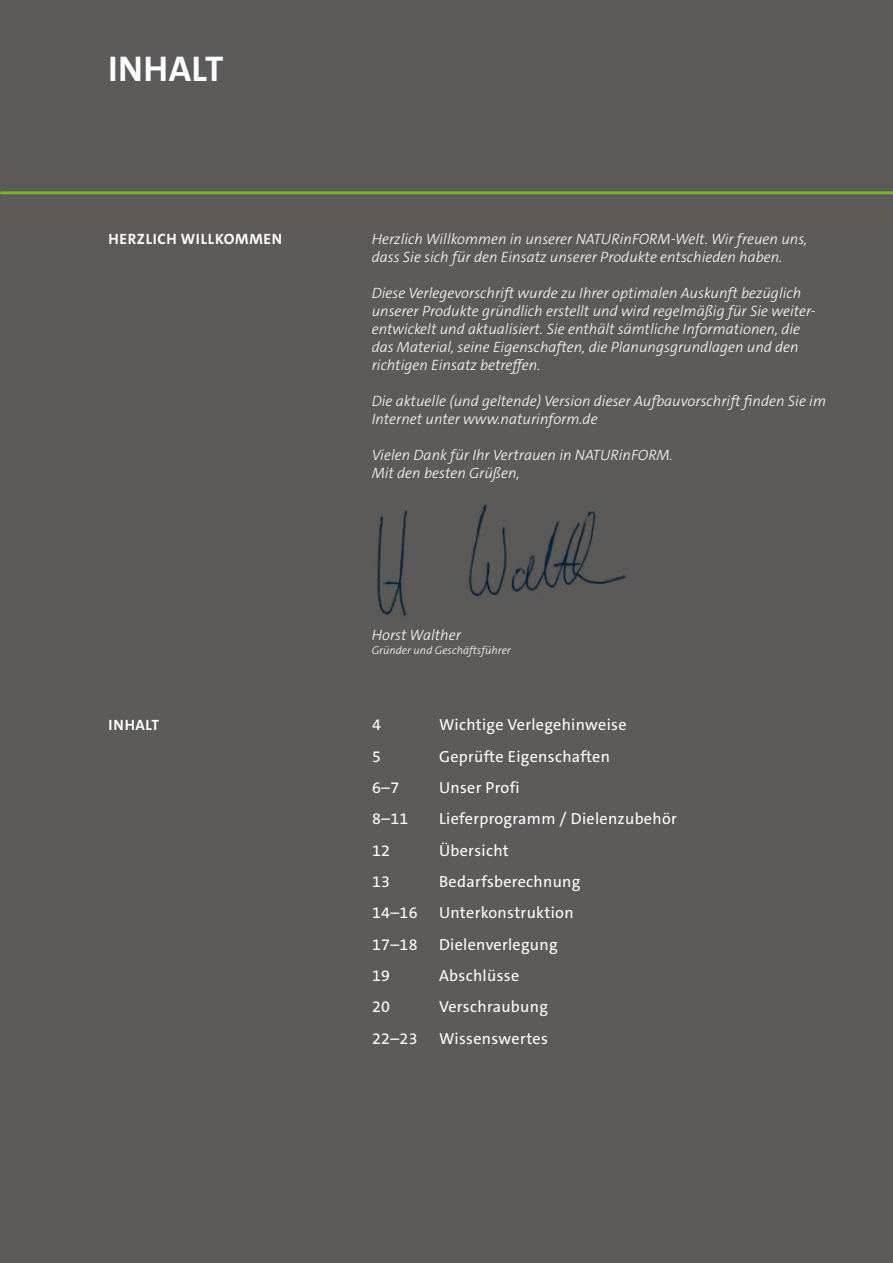
<style>
.page{position:relative;width:893px;height:1263px;background:#5d5b5a}
.page>*{position:absolute;margin:0;border:0;box-sizing:border-box;transform-origin:0 0}
.t1{font:700 36px "The Sans C5";letter-spacing:.01em;color:#fff}
.t2{font:16.05px "The Sans C5";letter-spacing:.02em;color:#fff}
.t3{font:italic 300 15px/18px "The Sans C5";color:#fff}
.t4{font:700 15px "The Sans C5";letter-spacing:.045em;color:#fff}
.t5{font:italic 300 11.25px "The Sans C5";color:#fff}
</style>
<div class="page">
<img style="left:377px;top:500px;width:249px;height:117px">
<hr style="left:2px;top:191px;width:891px;height:3px;background:#76b82a">
<h1 class="t1" style="left:108px;top:45px;width:117px">INHALT</h1>
<p class="t4" style="left:108px;top:229px;width:175px">HERZLICH WILLKOMMEN</p>
<p class="t4" style="left:108px;top:715px;width:52px">INHALT</p>
<p class="t3" style="left:372px;top:230px;width:437px">Herzlich Willkommen in unserer NATURinFORM-Welt. Wir freuen uns, dass Sie sich für den Einsatz unserer Produkte entschieden haben.</p>
<p class="t3" style="left:372px;top:284px;width:445px">Diese Verlegevorschrift wurde zu Ihrer optimalen Auskunft bezüglich unserer Produkte gründlich erstellt und wird regelmäßig für Sie weiter&shy;entwickelt und aktualisiert. Sie enthält sämtliche Informationen, die das Material, seine Eigenschaften, die Planungsgrundlagen und den richtigen Einsatz betreffen.</p>
<p class="t3" style="left:372px;top:392px;width:456px">Die aktuelle (und geltende) Version dieser Aufbauvorschrift finden Sie im<br>Internet unter www.naturinform.de</p>
<p class="t3" style="left:372px;top:446px;width:303px">Vielen Dank für Ihr Vertrauen in NATURinFORM.<br>Mit den besten Grüßen,</p>
<p class="t3" style="left:372px;top:626px;width:91px">Horst Walther</p>
<p class="t5" style="left:372px;top:643px;width:141px">Gründer und Geschäftsführer</p>
<p class="t2" style="left:372px;top:715px;width:10px">4</p>
<p class="t2" style="left:439px;top:715px;width:189px">Wichtige Verlegehinweise</p>
<p class="t2" style="left:372px;top:746px;width:10px">5</p>
<p class="t2" style="left:439px;top:746px;width:172px">Geprüfte Eigenschaften</p>
<p class="t2" style="left:372px;top:777px;width:29px">6–7</p>
<p class="t2" style="left:439px;top:777px;width:82px">Unser Profi</p>
<p class="t2" style="left:372px;top:809px;width:38px">8–11</p>
<p class="t2" style="left:439px;top:809px;width:239px">Lieferprogramm / Dielenzubehör</p>
<p class="t2" style="left:372px;top:840px;width:20px">12</p>
<p class="t2" style="left:439px;top:840px;width:71px">Übersicht</p>
<p class="t2" style="left:372px;top:871px;width:20px">13</p>
<p class="t2" style="left:439px;top:871px;width:143px">Bedarfsberechnung</p>
<p class="t2" style="left:372px;top:903px;width:47px">14–16</p>
<p class="t2" style="left:439px;top:903px;width:136px">Unterkonstruktion</p>
<p class="t2" style="left:372px;top:934px;width:47px">17–18</p>
<p class="t2" style="left:439px;top:934px;width:120px">Dielenverlegung</p>
<p class="t2" style="left:372px;top:965px;width:20px">19</p>
<p class="t2" style="left:439px;top:965px;width:82px">Abschlüsse</p>
<p class="t2" style="left:372px;top:997px;width:20px">20</p>
<p class="t2" style="left:439px;top:997px;width:110px">Verschraubung</p>
<p class="t2" style="left:372px;top:1028px;width:47px">22–23</p>
<p class="t2" style="left:439px;top:1028px;width:110px">Wissenswertes</p>
</div>
